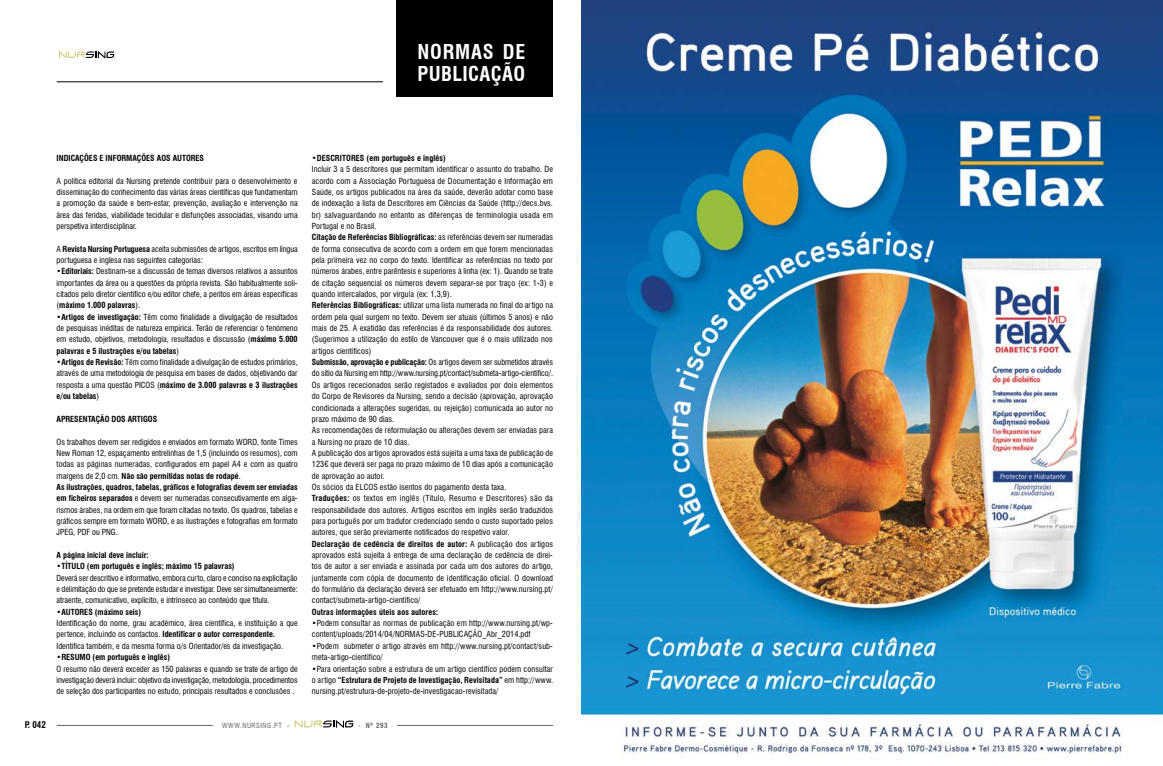
<style>
.page{position:relative;width:1163px;height:766px;background:#fff}
.page>*{position:absolute;margin:0;border:0;box-sizing:border-box;transform-origin:0 0}
.t1{font:700 condensed 20px/22.7px "Swiss 721 BT";letter-spacing:.02em;color:#fff}
.t2{font:700 condensed 9px "Swiss 721 BT";color:#000}
.t3{font:condensed 8.2px/11.3px "Swiss 721 BT";letter-spacing:.01em;color:#000;text-align:justify}
.t4{font:700 condensed 8.2px "Swiss 721 BT";color:#000}
.t5{font:condensed 7px "Swiss 721 BT";letter-spacing:.08em;color:#636466}
.t6{font:700 condensed 7px "Swiss 721 BT";color:#636466}
.s1{font-weight:700}
.s2{font-weight:400}
</style>
<div class="page">
<svg style="left:59px;top:51px;width:55px;height:8px"></svg>
<svg style="left:294px;top:720px;width:59px;height:8px"></svg>
<hr style="left:57px;top:725px;width:156px;height:1px;background:#636466">
<hr style="left:397px;top:725px;width:156px;height:1px;background:#636466">
<hr style="left:57px;top:81px;width:326px;height:1px;background:#000">
<div style="left:397px;top:0;width:156px;height:96px;background:#000"></div>
<img style="left:581px;top:0;width:581px;height:760px">
<h1 class="t1" style="left:417px;top:40px;width:109px">NORMAS DE<br>PUBLICAÇÃO</h1>
<p class="t4" style="left:57px;top:153px;width:149px">INDICAÇÕES E INFORMAÇÕES AOS AUTORES</p>
<p class="t3" style="left:57px;top:175px;width:242px">A política editorial da Nursing pretende contribuir para o desenvolvimento e disseminação do conhecimento das várias áreas científicas que fundamentam a promoção da saúde e bem-estar, prevenção, avaliação e intervenção na área das feridas, viabilidade tecidular e disfunções associadas, visando uma perspetiva interdisciplinar.</p>
<p class="t3" style="left:57px;top:243px;width:243px">A <span class="s1">Revista Nursing Portuguesa</span> aceita submissões de artigos, escritos em língua portuguesa e inglesa nas seguintes categorias:</p>
<p class="t3" style="left:57px;top:265px;width:242px">•<span class="s1">Editoriais:</span> Destinam-se a discussão de temas diversos relativos a assuntos importantes da área ou a questões da própria revista. São habitualmente soli&shy;citados pelo diretor científico e/ou editor chefe, a peritos em áreas específicas (<span class="s1">máximo 1.000 palavras</span>).</p>
<p class="t3" style="left:57px;top:311px;width:242px">•<span class="s1">Artigos de investigação:</span> Têm como finalidade a divulgação de resultados de pesquisas inéditas de natureza empírica. Terão de referenciar o fenómeno em estudo, objetivos, metodologia, resultados e discussão (<span class="s1">máximo 5.000 palavras e 5 ilustrações e/ou tabelas</span>)</p>
<p class="t3" style="left:57px;top:356px;width:243px">•<span class="s1">Artigos de Revisão:</span> Têm como finalidade a divulgação de estudos primários, através de uma metodologia de pesquisa em bases de dados, objetivando dar resposta a uma questão PICOS (<span class="s1">máximo de 3.000 palavras e 3 ilustrações e/ou tabelas</span>)</p>
<p class="t4" style="left:57px;top:414px;width:102px">APRESENTAÇÃO DOS ARTIGOS</p>
<p class="t3" style="left:57px;top:436px;width:242px;text-align:left">Os trabalhos devem ser redigidos e enviados em formato WORD, fonte Times New Roman 12, espaçamento entrelinhas de 1,5 (incluindo os resumos), com todas as páginas numeradas, configurados em papel A4 e com as quatro margens de 2,0 cm. <span class="s1">Não são permitidas notas de rodapé</span>.<br><span class="s1">As ilustrações, quadros, tabelas, gráficos e fotografias devem ser enviadas em ficheiros separados</span> e devem ser numeradas consecutivamente em alga&shy;rismos árabes, na ordem em que foram citadas no texto. Os quadros, tabelas e gráficos sempre em formato WORD, e as ilustrações e fotografias em formato JPEG, PDF ou PNG.</p>
<p class="t4" style="left:57px;top:550px;width:94px">A página inicial deve incluir:</p>
<p class="t4" style="left:57px;top:561px;width:179px">•TÍTULO (em português e inglês; máximo 15 palavras)</p>
<p class="t3" style="left:57px;top:572px;width:243px">Deverá ser descritivo e informativo, embora curto, claro e conciso na explicitação e delimitação do que se pretende estudar e investigar. Deve ser simultaneamente: atraente, comunicativo, explícito, e intrínseco ao conteúdo que titula.</p>
<p class="t4" style="left:57px;top:606px;width:86px">•AUTORES (máximo seis)</p>
<p class="t3" style="left:57px;top:617px;width:243px;text-align:left">Identificação do nome, grau académico, área científica, e instituição a que pertence, incluindo os contactos. <span class="s1">Identificar o autor correspondente.<br></span>Identifica também, e da mesma forma o/s Orientador/es da investigação.</p>
<p class="t4" style="left:57px;top:652px;width:115px">•RESUMO (em português e inglês)</p>
<p class="t3" style="left:57px;top:662px;width:242px">O resumo não deverá exceder as 150 palavras e quando se trate de artigo de investigação deverá incluir: objetivo da investigação, metodologia, procedimentos de seleção dos participantes no estudo, principais resultados e conclusões .</p>
<p class="t4" style="left:312px;top:153px;width:135px">•DESCRITORES (em português e inglês)</p>
<p class="t3" style="left:312px;top:163px;width:243px;text-align:left">Incluir 3 a 5 descritores que permitam identificar o assunto do trabalho. De acordo com a Associação Portuguesa de Documentação e Informação em Saúde, os artigos publicados na área da saúde, deverão adotar como base de indexação a lista de Descritores em Ciências da Saúde (http://decs.bvs. br) salvaguardando no entanto as diferenças de terminologia usada em Portugal e no Brasil.<br><span class="s1">Citação de Referências Bibliográficas:</span> as referências devem ser numeradas de forma consecutiva de acordo com a ordem em que forem mencionadas pela primeira vez no corpo do texto. Identificar as referências no texto por números árabes, entre parêntesis e superiores à linha (ex: 1). Quando se trate de citação sequencial os números devem separar-se por traço (ex: 1-3) e quando intercalados, por vírgula (ex: 1,3,9).<br><span class="s1">Referências Bibliográficas:</span> utilizar uma lista numerada no final do artigo na ordem pela qual surgem no texto. Devem ser atuais (últimos 5 anos) e não mais de 25. A exatidão das referências é da responsabilidade dos autores. (Sugerimos a utilização do estilo de Vancouver que é o mais utilizado nos artigos científicos)<br><span class="s1">Submissão, aprovação e publicação:</span> Os artigos devem ser submetidos através do sítio da Nursing em http://www.nursing.pt/contact/submeta-artigo-cientifico/.<br>Os artigos rececionados serão registados e avaliados por dois elementos do Corpo de Revisores da Nursing, sendo a decisão (aprovação, aprovação condicionada a alterações sugeridas, ou rejeição) comunicada ao autor no prazo máximo de 90 dias.<br>As recomendações de reformulação ou alterações devem ser enviadas para a Nursing no prazo de 10 dias.<br>A publicação dos artigos aprovados está sujeita a uma taxa de publicação de 123€ que deverá ser paga no prazo máximo de 10 dias após a comunicação de aprovação ao autor.<br>Os sócios da ELCOS estão isentos do pagamento desta taxa.<br><span class="s1">Traduções:</span> os textos em inglês (Título, Resumo e Descritores) são da responsabilidade dos autores. Artigos escritos em inglês serão traduzidos para português por um tradutor credenciado sendo o custo suportado pelos autores, que serão previamente notificados do respetivo valor.<br><span class="s1">Declaração de cedência de direitos de autor:</span> A publicação dos artigos aprovados está sujeita à entrega de uma declaração de cedência de direi&shy;tos de autor a ser enviada e assinada por cada um dos autores do artigo, juntamente com cópia de documento de identificação oficial. O download do formulário da declaração deverá ser efetuado em http://www.nursing.pt/ contact/submeta-artigo-cientifico/</p>
<p class="t4" style="left:312px;top:606px;width:128px">Outras informações úteis aos autores:</p>
<p class="t3" style="left:312px;top:617px;width:242px">•Podem consultar as normas de publicação em http://www.nursing.pt/wp&shy;content/uploads/2014/04/NORMAS-DE-PUBLICAÇÃO_Abr_2014.pdf</p>
<p class="t3" style="left:312px;top:640px;width:242px">•Podem submeter o artigo através em http://www.nursing.pt/contact/sub&shy;meta-artigo-cientifico/</p>
<p class="t3" style="left:312px;top:662px;width:243px">•Para orientação sobre a estrutura de um artigo científico podem consultar o artigo <span class="s1">“Estrutura de Projeto de Investigação, Revisitada”</span> em http://www. nursing.pt/estrutura-de-projeto-de-investigacao-revisitada/</p>
<p class="t2" style="left:25px;top:719px;width:22px">P. 042</p>
<p class="t5" style="left:222px;top:721px;width:69px">WWW.NURSING.PT -</p>
<p class="t6" style="left:358px;top:721px;width:31px"><span class="s2">-</span> Nº 293</p>
</div>
